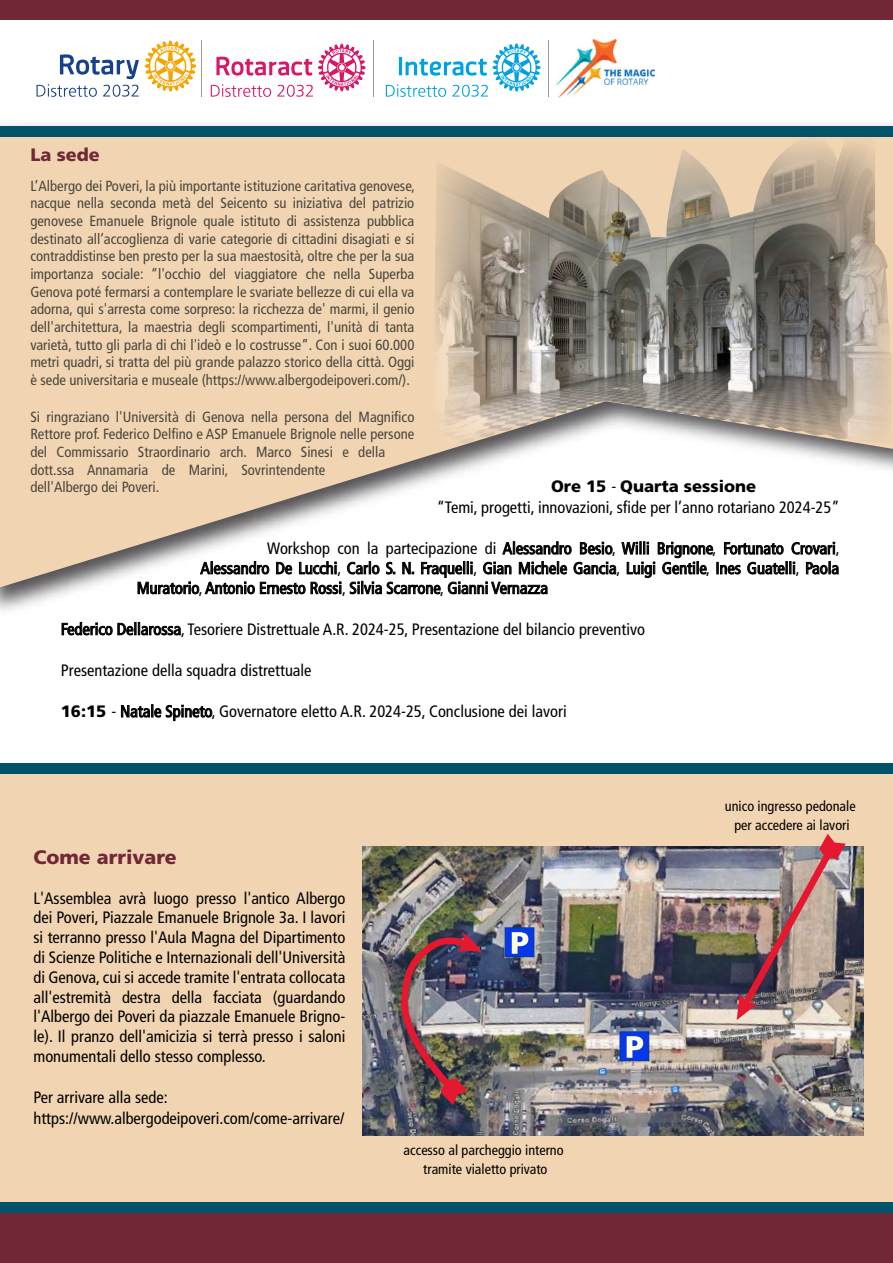
<style>
.page{position:relative;width:893px;height:1263px;background:#fff}
.page>*{position:absolute;margin:0;border:0;box-sizing:border-box;transform-origin:0 0}
.t1{font:900 19.5px "Frutiger LT Std";color:#712736}
.t2{font:900 18px "Frutiger LT Std";color:#712736}
.t3{font:condensed 16.5px/19.8px "Frutiger LT Std";color:#000}
.t4{font:condensed 14.7px/17.7px "Frutiger LT Std";color:#49473e;text-align:justify}
.t5{font:condensed 14.25px/18.3px "Frutiger LT Std";color:#000;text-align:center}
.s1{font-weight:900;font-stretch:normal}
</style>
<div class="page">
<div style="left:0;top:766px;width:893px;height:445px;background:#f1d4b2"></div>
<div style="left:0;top:0;width:893px;height:19px;background:#712736"></div>
<div style="left:0;top:1205px;width:893px;height:58px;background:#712736"></div>
<div style="left:0;top:1202px;width:893px;height:10px;background:#025369"></div>
<div style="left:0;top:763px;width:893px;height:10px;background:#025369"></div>
<svg style="left:61px;top:625px;width:120px;height:11px"></svg>
<svg style="left:121px;top:704px;width:92px;height:17px"></svg>
<img style="left:0;top:123px;width:893px;height:502px">
<svg style="left:0;top:137px;width:893px;height:450px;fill:#f1d4b2"></svg>
<img style="left:432px;top:137px;width:460px;height:314px">
<img style="left:363px;top:846px;width:500px;height:289px">
<div style="left:505px;top:927px;width:29px;height:30px;background:#0738e8;border:1px solid #0036a0"></div>
<svg style="left:512px;top:932px;width:16px;height:22px"></svg>
<div style="left:619px;top:1031px;width:30px;height:30px;background:#0738e8;border:1px solid #0036a0"></div>
<svg style="left:627px;top:1036px;width:16px;height:22px"></svg>
<img style="left:737px;top:834px;width:109px;height:186px">
<img style="left:401px;top:932px;width:81px;height:173px">
<div style="left:0;top:126px;width:893px;height:11px;background:#025369"></div>
<svg style="left:145px;top:41px;width:51px;height:50px"></svg>
<svg style="left:37px;top:54px;width:102px;height:43px"></svg>
<hr style="left:202px;top:41px;width:1px;height:56px;background:#9c9b9b">
<img style="left:556px;top:40px;width:99px;height:58px">
<hr style="left:373px;top:41px;width:1px;height:56px;background:#9c9b9b">
<hr style="left:549px;top:41px;width:1px;height:56px;background:#9c9b9b">
<svg style="left:211px;top:44px;width:154px;height:53px"></svg>
<svg style="left:386px;top:44px;width:154px;height:53px"></svg>
<p class="t2" style="left:30px;top:144px;width:71px">La sede</p>
<p class="t4" style="left:30px;top:177px;width:386px">L’Albergo dei Poveri, la più importante istituzione caritativa genovese, nacque nella seconda metà del Seicento su iniziativa del patrizio genovese Emanuele Brignole quale istituto di assistenza pubblica destinato all’accoglienza di varie categorie di cittadini disagiati e si contraddistinse ben presto per la sua maestosità, oltre che per la sua importanza sociale: “l'occhio del viaggiatore che nella Superba Genova poté fermarsi a contemplare le svariate bellezze di cui ella va adorna, qui s'arresta come sorpreso: la ricchezza de' marmi, il genio dell'architettura, la maestria degli scompartimenti, l'unità di tanta varietà, tutto gli parla di chi l'ideò e lo costrusse”. Con i suoi 60.000 metri quadri, si tratta del più grande palazzo storico della città. Oggi è sede universitaria e museale (https://www.albergodeipoveri.com/).</p>
<p class="t4" style="left:30px;top:408px;width:386px;text-align:left">Si ringraziano l'Università di Genova nella persona del Magnifico Rettore prof. Federico Delfino e ASP Emanuele Brignole nelle persone del Commissario Straordinario arch. Marco Sinesi e della dott.ssa Annamaria de Marini, Sovrintendente<br>dell'Albergo dei Poveri.</p>
<p class="t3" style="left:437px;top:477px;width:405px;line-height:20.5px;text-indent:114px"><span class="s1">Ore 15</span> - <span class="s1">Quarta sessione<br></span>“Temi, progetti, innovazioni, sfide per l’anno rotariano 2024-25”</p>
<p class="t3" style="left:267px;top:539px;width:574px">Workshop con la partecipazione di Alessandro Besio, Willi Brignone, Fortunato Crovari,</p>
<p class="t3" style="left:200px;top:558px;width:640px">Alessandro De Lucchi, Carlo S. N. Fraquelli, Gian Michele Gancia, Luigi Gentile, Ines Guatelli, Paola</p>
<p class="t3" style="left:137px;top:578px;width:413px">Muratorio, Antonio Ernesto Rossi, Silvia Scarrone, Gianni Vernazza</p>
<p class="t3" style="left:61px;top:619px;width:586px">Federico Dellarossa, Tesoriere Distrettuale A.R. 2024-25, Presentazione del bilancio preventivo</p>
<p class="t3" style="left:61px;top:660px;width:252px">Presentazione della squadra distrettuale</p>
<p class="t3" style="left:61px;top:701px;width:507px"><span class="s1">16:15</span> - Natale Spineto, Governatore eletto A.R. 2024-25, Conclusione dei lavori</p>
<h1 class="t1" style="left:33px;top:845px;width:145px">Come arrivare</h1>
<p class="t3" style="left:33px;top:888px;width:313px;text-align:justify">L'Assemblea avrà luogo presso l'antico Albergo dei Poveri, Piazzale Emanuele Brignole 3a. I lavori si terranno presso l'Aula Magna del Dipartimento di Scienze Politiche e Internazionali dell'Università di Genova, cui si accede tramite l'entrata collocata all'estremità destra della facciata (guardando l'Albergo dei Poveri da piazzale Emanuele Brigno&shy;le). Il pranzo dell'amicizia si terrà presso i saloni monumentali dello stesso complesso.</p>
<p class="t3" style="left:33px;top:1087px;width:312px;line-height:20.5px">Per arrivare alla sede: https://www.albergodeipoveri.com/come-arrivare/</p>
<p class="t5" style="left:404px;top:1141px;width:162px">accesso al parcheggio interno tramite vialetto privato</p>
<p class="t5" style="left:725px;top:797px;width:132px">unico ingresso pedonale per accedere ai lavori</p>
</div>
